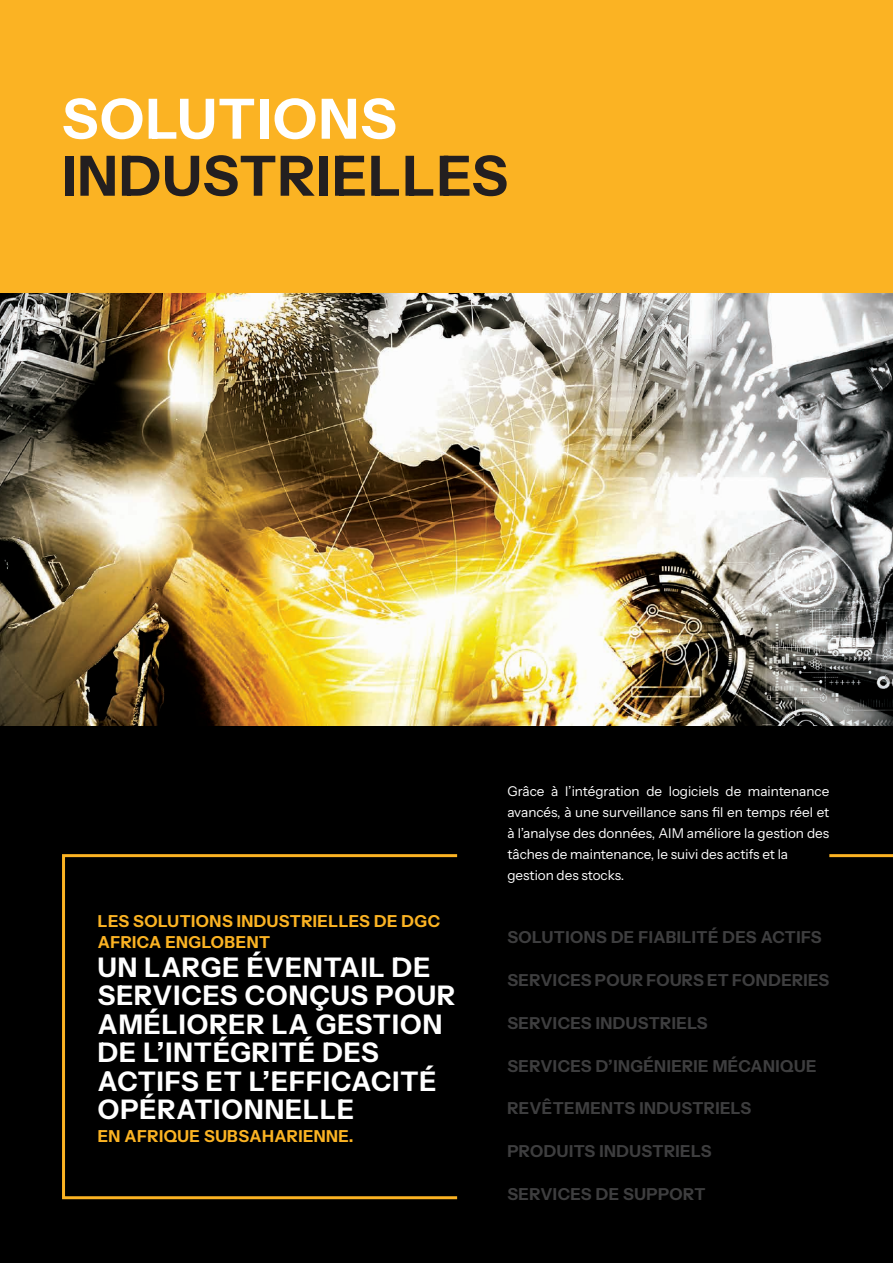
<style>
.page{position:relative;width:893px;height:1263px;background:#fff}
.page>*{position:absolute;margin:0;border:0;box-sizing:border-box;transform-origin:0 0}
.t1{font:55.5px "Instrument Sans";letter-spacing:.025em;color:#231f20}
.t2{font:55.5px "Instrument Sans";letter-spacing:.03em;color:#fff}
.t3{font:27px/28.5px "Instrument Sans";letter-spacing:.04em;color:#fff}
.t4{font:16.5px "Instrument Sans";letter-spacing:.03em;color:#3e3e3f}
.t5{font:16.5px/21px "Instrument Sans";letter-spacing:.03em;color:#fbb323}
.t6{font:13.5px/21px "Instrument Sans";color:#fff;text-align:justify}
</style>
<div class="page">
<div style="left:0;top:0;width:893px;height:604px;background:#fbb323"></div>
<div style="left:0;top:505px;width:893px;height:758px;background:#000"></div>
<img style="left:0;top:293px;width:893px;height:432px">
<div style="left:62px;top:854px;width:397px;height:345px;border:3px solid #fbb323"></div>
<hr style="left:829px;top:854px;width:64px;height:3px;background:#fbb323">
<p class="t2" style="left:62px;top:84px;width:336px">SOLUTIONS</p>
<p class="t1" style="left:62px;top:141px;width:447px">INDUSTRIELLES</p>
<p class="t5" style="left:98px;top:911px;width:344px">LES SOLUTIONS INDUSTRIELLES DE DGC<br>AFRICA ENGLOBENT</p>
<p class="t3" style="left:98px;top:953px;width:334px">UN LARGE ÉVENTAIL DE</p>
<p class="t3" style="left:98px;top:982px;width:359px">SERVICES CONÇUS POUR<br>AMÉLIORER LA GESTION<br>DE L’INTÉGRITÉ DES</p>
<p class="t3" style="left:98px;top:1067px;width:340px">ACTIFS ET L’EFFICACITÉ<br>OPÉRATIONNELLE</p>
<p class="t5" style="left:98px;top:1126px;width:257px">EN AFRIQUE SUBSAHARIENNE.</p>
<p class="t6" style="left:507px;top:781px;width:323px">Grâce à l’intégration de logiciels de maintenance avancés, à une surveillance sans fil en temps réel et à l’analyse des données, AIM améliore la gestion des tâches de maintenance, le suivi des actifs et la</p>
<p class="t6" style="left:507px;top:865px;width:118px">gestion des stocks.</p>
<p class="t4" style="left:507px;top:927px;width:316px">SOLUTIONS DE FIABILITÉ DES ACTIFS</p>
<p class="t4" style="left:507px;top:970px;width:323px">SERVICES POUR FOURS ET FONDERIES</p>
<p class="t4" style="left:507px;top:1012px;width:202px">SERVICES INDUSTRIELS</p>
<p class="t4" style="left:507px;top:1055px;width:311px">SERVICES D’INGÉNIERIE MÉCANIQUE</p>
<p class="t4" style="left:507px;top:1098px;width:245px">REVÊTEMENTS INDUSTRIELS</p>
<p class="t4" style="left:507px;top:1141px;width:206px">PRODUITS INDUSTRIELS</p>
<p class="t4" style="left:507px;top:1183px;width:200px">SERVICES DE SUPPORT</p>
</div>
